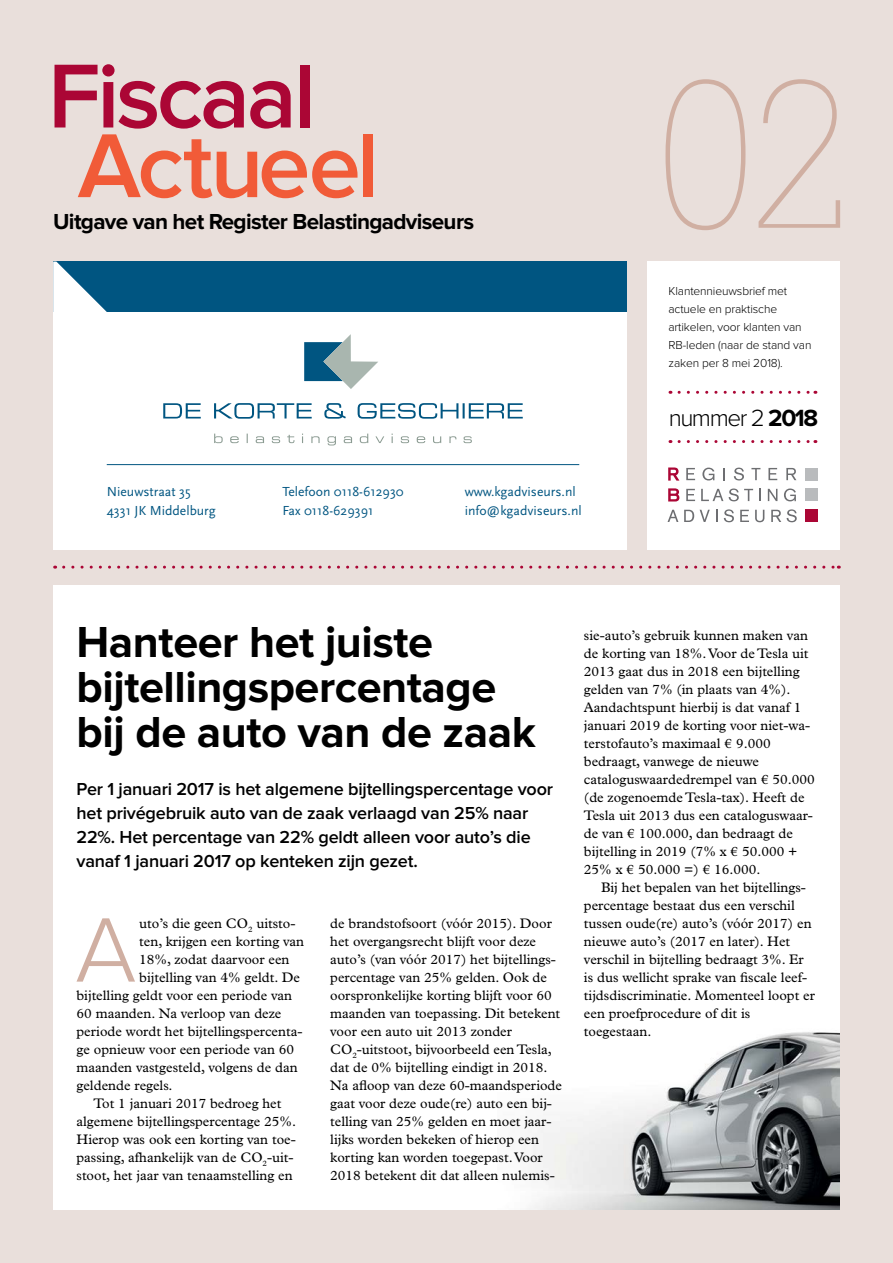
<style>
.page{position:relative;width:893px;height:1263px;background:#e9dfdb}
.page>*{position:absolute;margin:0;border:0;box-sizing:border-box;transform-origin:0 0}
.t1{font:100 204px "Glypha LT Std";color:#d0afa2}
.t2{font:300 94.8px "Proxima Nova";color:#d0afa2}
.t3{font:600 94.05px/69.6px "Proxima Nova";letter-spacing:-.04em;color:#ab0635}
.t4{font:700 45px/45px "Proxima Nova";letter-spacing:-.01em;color:#000}
.t5{font:300 24.3px "Proxima Nova";letter-spacing:-.06em;color:#000}
.t6{font:700 22.5px "Proxima Nova";letter-spacing:-.03em;color:#000}
.t7{font:600 18px/24px "Proxima Nova";letter-spacing:-.01em;color:#000}
.t8{font:13.8px/18px "Plantin Std";color:#000}
.t9{font:13.65px/18.3px "Scala Sans";color:#005581}
.t10{font:300 12px/18px "Proxima Nova";letter-spacing:-.01em;color:#000}
.s1{color:#f15b38}
.s2{font-weight:700}
</style>
<div class="page">
<div style="left:647px;top:261px;width:193px;height:288px;background:#fff"></div>
<svg style="left:668px;top:467px;width:11px;height:14px"></svg>
<svg style="left:686px;top:468px;width:9px;height:12px"></svg>
<svg style="left:702px;top:468px;width:12px;height:12px"></svg>
<svg style="left:724px;top:468px;width:1px;height:12px"></svg>
<svg style="left:734px;top:468px;width:10px;height:12px"></svg>
<svg style="left:751px;top:468px;width:9px;height:12px"></svg>
<svg style="left:768px;top:468px;width:9px;height:12px"></svg>
<svg style="left:786px;top:468px;width:10px;height:12px"></svg>
<svg style="left:668px;top:488px;width:11px;height:13px"></svg>
<svg style="left:686px;top:489px;width:9px;height:12px"></svg>
<svg style="left:701px;top:489px;width:22px;height:12px"></svg>
<svg style="left:729px;top:488px;width:24px;height:13px"></svg>
<svg style="left:759px;top:489px;width:2px;height:12px"></svg>
<svg style="left:768px;top:489px;width:9px;height:12px"></svg>
<svg style="left:784px;top:488px;width:12px;height:13px"></svg>
<svg style="left:668px;top:510px;width:10px;height:12px"></svg>
<svg style="left:684px;top:510px;width:10px;height:12px"></svg>
<svg style="left:700px;top:510px;width:10px;height:12px"></svg>
<svg style="left:716px;top:510px;width:1px;height:12px"></svg>
<svg style="left:724px;top:509px;width:10px;height:13px"></svg>
<svg style="left:740px;top:510px;width:9px;height:12px"></svg>
<svg style="left:755px;top:510px;width:9px;height:12px"></svg>
<svg style="left:771px;top:510px;width:10px;height:12px"></svg>
<svg style="left:787px;top:509px;width:10px;height:13px"></svg>
<div style="left:805px;top:510px;width:12px;height:12px;background:#ab0635"></div>
<div style="left:805px;top:489px;width:12px;height:12px;background:#b9bbbd"></div>
<div style="left:805px;top:468px;width:12px;height:12px;background:#b9bbbd"></div>
<div style="left:53px;top:585px;width:787px;height:624px;background:#fff"></div>
<img style="left:498px;top:1032px;width:342px;height:178px">
<svg style="left:64px;top:566px;width:775px;height:3px"></svg>
<svg style="left:679px;top:440px;width:137px;height:3px"></svg>
<svg style="left:679px;top:391px;width:137px;height:3px"></svg>
<div style="left:53px;top:261px;width:573px;height:288px;background:#fff"></div>
<div style="left:53px;top:261px;width:573px;height:51px;background:#005581"></div>
<svg style="left:53px;top:261px;width:54px;height:51px"></svg>
<svg style="left:163px;top:403px;width:360px;height:16px"></svg>
<svg style="left:214px;top:434px;width:258px;height:11px"></svg>
<svg style="left:304px;top:334px;width:74px;height:55px"></svg>
<hr style="left:107px;top:464px;width:472px;height:1px;background:#005581">
<p class="t3" style="left:78px;top:65px;width:303px;text-indent:-30px">Fiscaal<br><span class="s1">Actueel</span></p>
<p class="t6" style="left:53px;top:211px;width:422px">Uitgave van het Register Belastingadviseurs</p>
<p class="t9" style="left:107px;top:483px;width:111px">Nieuwstraat 35<br>4331 JK Middelburg</p>
<p class="t9" style="left:282px;top:483px;width:123px">Telefoon 0118-612930<br>Fax 0118-629391</p>
<p class="t9" style="left:465px;top:483px;width:119px">www.kgadviseurs.nl info@kgadviseurs.nl</p>
<p class="t1" style="left:654px;top:37px;width:197px">02</p>
<p class="t10" style="left:668px;top:282px;width:144px">Klantennieuwsbrief met actuele en praktische artikelen, voor klanten van<br>RB-leden (naar de stand van zaken per 8 mei 2018).</p>
<p class="t5" style="left:669px;top:407px;width:151px">nummer 2 <span class="s2">2018</span></p>
<p class="t4" style="left:77px;top:621px;width:461px">Hanteer het juiste bijtellingspercentage bij de auto van de zaak</p>
<p class="t7" style="left:77px;top:778px;width:478px">Per 1 januari 2017 is het algemene bijtellingspercentage voor het privégebruik auto van de zaak verlaagd van 25% naar 22%. Het percentage van 22% geldt alleen voor auto’s die vanaf 1 januari 2017 op kenteken zijn gezet.</p>
<p class="t2" style="left:75px;top:907px;width:63px">A</p>
<p class="t8" style="left:139px;top:914px;width:158px">uto’s die geen CO<sub>2</sub> uitsto-</p>
<p class="t8" style="left:139px;top:932px;width:166px">ten, krijgen een korting van</p>
<p class="t8" style="left:139px;top:950px;width:152px">18%, zodat daarvoor een</p>
<p class="t8" style="left:139px;top:968px;width:162px">bijtelling van 4% geldt. De</p>
<p class="t8" style="left:77px;top:986px;width:217px">bijtelling geldt voor een periode van</p>
<p class="t8" style="left:77px;top:1004px;width:206px">60 maanden. Na verloop van deze</p>
<p class="t8" style="left:77px;top:1022px;width:227px">periode wordt het bijtellingspercenta-</p>
<p class="t8" style="left:77px;top:1040px;width:219px">ge opnieuw voor een periode van 60</p>
<p class="t8" style="left:77px;top:1058px;width:223px">maanden vastgesteld, volgens de dan</p>
<p class="t8" style="left:77px;top:1076px;width:98px">geldende regels.</p>
<p class="t8" style="left:94px;top:1094px;width:189px">Tot 1 januari 2017 bedroeg het</p>
<p class="t8" style="left:77px;top:1112px;width:221px">algemene bijtellingspercentage 25%.</p>
<p class="t8" style="left:77px;top:1130px;width:221px">Hierop was ook een korting van toe-</p>
<p class="t8" style="left:77px;top:1148px;width:219px">passing, afhankelijk van de CO<sub>2</sub>-uit-</p>
<p class="t8" style="left:77px;top:1166px;width:218px">stoot, het jaar van tenaamstelling en</p>
<p class="t8" style="left:330px;top:914px;width:233px">de brandstofsoort (vóór 2015). Door het overgangsrecht blijft voor deze auto’s (van vóór 2017) het bijtellings&shy;percentage van 25% gelden. Ook de oorspronkelijke korting blijft voor 60 maanden van toepassing. Dit betekent voor een auto uit 2013 zonder CO<sub>2</sub>-uitstoot, bijvoorbeeld een Tesla, dat de 0% bijtelling eindigt in 2018.<br>Na afloop van deze 60-maandsperiode gaat voor deze oude(re) auto een bij&shy;telling van 25% gelden en moet jaar&shy;lijks worden bekeken of hierop een korting kan worden toegepast. Voor 2018 betekent dit dat alleen nulemis-</p>
<p class="t8" style="left:584px;top:626px;width:226px">sie-auto’s gebruik kunnen maken van</p>
<p class="t8" style="left:584px;top:644px;width:226px">de korting van 18%. Voor de Tesla uit</p>
<p class="t8" style="left:584px;top:662px;width:217px">2013 gaat dus in 2018 een bijtelling</p>
<p class="t8" style="left:584px;top:680px;width:208px">gelden van 7% (in plaats van 4%).</p>
<p class="t8" style="left:584px;top:698px;width:219px">Aandachtspunt hierbij is dat vanaf 1</p>
<p class="t8" style="left:584px;top:716px;width:228px">januari 2019 de korting voor niet-wa-</p>
<p class="t8" style="left:584px;top:734px;width:188px">terstofauto’s maximaal € 9.000</p>
<p class="t8" style="left:584px;top:752px;width:177px">bedraagt, vanwege de nieuwe</p>
<p class="t8" style="left:584px;top:770px;width:232px">cataloguswaardedrempel van € 50.000</p>
<p class="t8" style="left:584px;top:788px;width:222px">(de zogenoemde Tesla-tax). Heeft de</p>
<p class="t8" style="left:584px;top:806px;width:230px">Tesla uit 2013 dus een cataloguswaar-</p>
<p class="t8" style="left:584px;top:824px;width:211px">de van € 100.000, dan bedraagt de</p>
<p class="t8" style="left:584px;top:842px;width:215px">bijtelling in 2019 (7% x € 50.000 +</p>
<p class="t8" style="left:584px;top:860px;width:178px">25% x € 50.000 =) € 16.000.</p>
<p class="t8" style="left:601px;top:878px;width:207px">Bij het bepalen van het bijtellings-</p>
<p class="t8" style="left:584px;top:896px;width:212px">percentage bestaat dus een verschil</p>
<p class="t8" style="left:584px;top:914px;width:229px">tussen oude(re) auto’s (vóór 2017) en</p>
<p class="t8" style="left:584px;top:932px;width:208px">nieuwe auto’s (2017 en later). Het</p>
<p class="t8" style="left:584px;top:950px;width:221px">verschil in bijtelling bedraagt 3%. Er</p>
<p class="t8" style="left:584px;top:968px;width:225px">is dus wellicht sprake van fiscale leef-</p>
<p class="t8" style="left:584px;top:986px;width:232px">tijdsdiscriminatie. Momenteel loopt er</p>
<p class="t8" style="left:584px;top:1004px;width:168px">een proefprocedure of dit is</p>
<p class="t8" style="left:584px;top:1022px;width:69px">toegestaan.</p>
</div>
